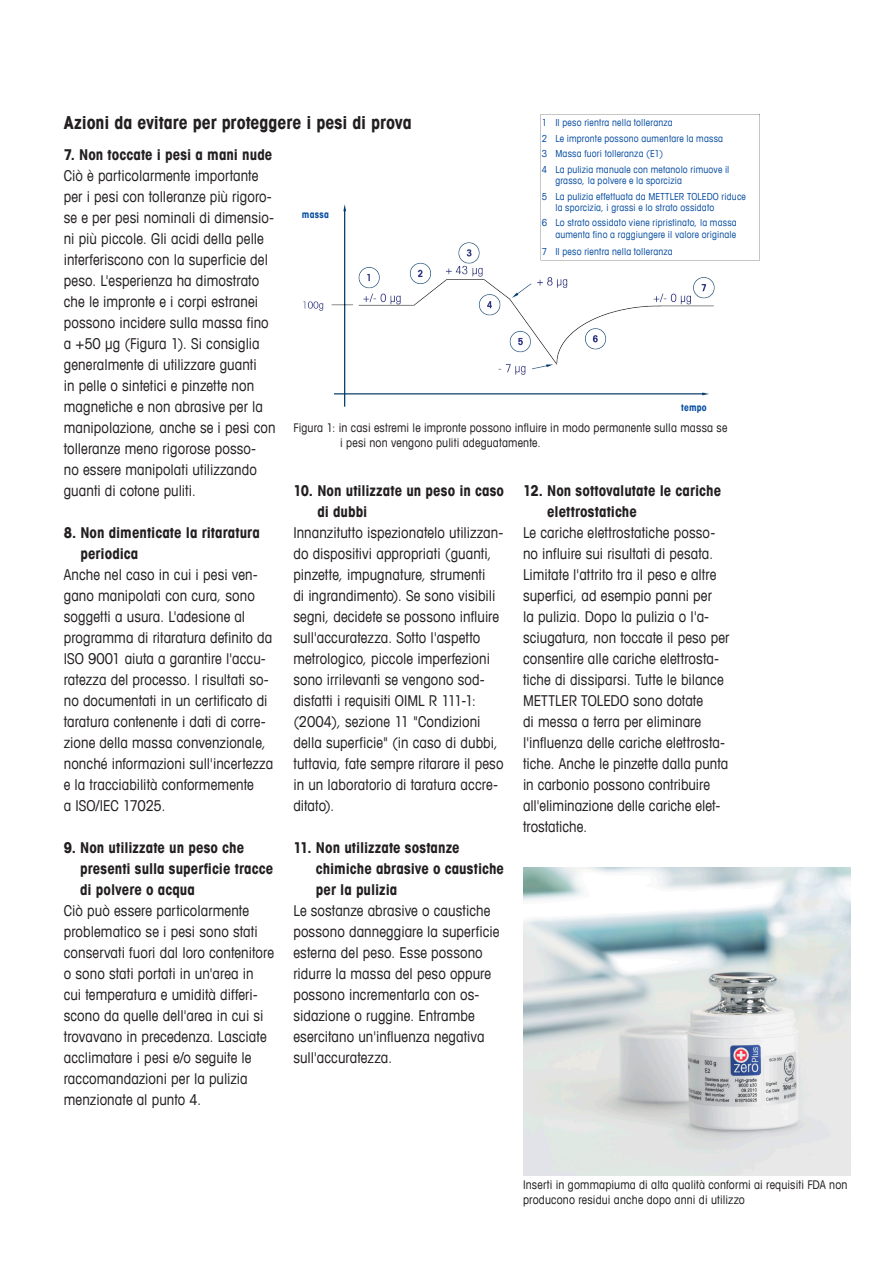
<style>
.page{position:relative;width:893px;height:1263px;background:#fff}
.page>*{position:absolute;margin:0;border:0;box-sizing:border-box;transform-origin:0 0}
._03_running_text{font:700 condensed 18px "Avant Garde Com";color:#231f20}
._03_running_text-2{font:condensed 15px/21px "Avant Garde Com";letter-spacing:.005em;color:#231f20}
._03_running_text-3{font:700 condensed 15px/21px "Avant Garde Com";letter-spacing:.005em;color:#231f20}
._05_captions{font:condensed 12px/15px "Avant Garde Com";letter-spacing:.015em;color:#231f20}
._2_Title_Book_28_34{font:condensed 9.75px/11.2px "Avant Garde Com";letter-spacing:.02em;color:#0a4fa2}
._2_Title_Book_28_34-2{font:700 condensed 9.75px "Avant Garde Com";letter-spacing:.025em;color:#0a4fa2}
</style>
<div class="page">
<img style="left:303px;top:114px;width:457px;height:293px">
<img style="left:523px;top:867px;width:327px;height:309px">
<div style="left:542px;top:119px;width:212px;height:138px;background:#fff"></div>
<div style="left:302px;top:211px;width:32px;height:12px;background:#fff"></div>
<div style="left:681px;top:404px;width:32px;height:12px;background:#fff"></div>
<p class="_03_running_text" style="left:64px;top:111px;width:349px">Azioni da evitare per proteggere i pesi di prova</p>
<p class="_2_Title_Book_28_34" style="left:542px;top:117px;width:132px">1 Il peso rientra nella tolleranza</p>
<p class="_2_Title_Book_28_34" style="left:542px;top:132px;width:183px">2 Le impronte possono aumentare la massa</p>
<p class="_2_Title_Book_28_34" style="left:542px;top:148px;width:123px">3 Massa fuori tolleranza (E1)</p>
<p class="_2_Title_Book_28_34" style="left:555px;top:163px;width:176px;text-indent:-14px">4 La pulizia manuale con metanolo rimuove il grasso, la polvere e la sporcizia</p>
<p class="_2_Title_Book_28_34" style="left:555px;top:190px;width:192px;text-indent:-14px">5 La pulizia effettuata da METTLER TOLEDO riduce la sporcizia, i grassi e lo strato ossidato</p>
<p class="_2_Title_Book_28_34" style="left:542px;top:217px;width:196px;text-align:right">6 Lo strato ossidato viene ripristinato, la massa aumenta fino a raggiungere il valore originale</p>
<p class="_2_Title_Book_28_34" style="left:542px;top:246px;width:132px">7 Il peso rientra nella tolleranza</p>
<p class="_03_running_text-3" style="left:64px;top:144px;width:210px">7. Non toccate i pesi a mani nude</p>
<p class="_03_running_text-2" style="left:64px;top:165px;width:213px">Ciò è particolarmente importante per i pesi con tolleranze più rigoro&shy;se e per pesi nominali di dimensio&shy;ni più piccole. Gli acidi della pelle interferiscono con la superficie del peso. L'esperienza ha dimostrato che le impronte e i corpi estranei possono incidere sulla massa fino a +50 µg (Figura 1). Si consiglia generalmente di utilizzare guanti<br>in pelle o sintetici e pinzette non magnetiche e non abrasive per la manipolazione, anche se i pesi con tolleranze meno rigorose posso-<br>no essere manipolati utilizzando guanti di cotone puliti.</p>
<p class="_03_running_text-3" style="left:80px;top:522px;width:181px;text-indent:-17px">8. Non dimenticate la ritaratura periodica</p>
<p class="_03_running_text-2" style="left:64px;top:564px;width:211px">Anche nel caso in cui i pesi ven&shy;gano manipolati con cura, sono soggetti a usura. L'adesione al programma di ritaratura definito da ISO 9001 aiuta a garantire l'accu&shy;ratezza del processo. I risultati so&shy;no documentati in un certificato di taratura contenente i dati di corre&shy;zione della massa convenzionale, nonché informazioni sull'incertezza e la tracciabilità conformemente<br>a ISO/IEC 17025.</p>
<p class="_03_running_text-3" style="left:80px;top:837px;width:194px;text-indent:-16px">9. Non utilizzate un peso che presenti sulla superficie tracce di polvere o acqua</p>
<p class="_03_running_text-2" style="left:64px;top:900px;width:212px">Ciò può essere particolarmente problematico se i pesi sono stati conservati fuori dal loro contenitore o sono stati portati in un'area in cui temperatura e umidità differi&shy;scono da quelle dell'area in cui si trovavano in precedenza. Lasciate acclimatare i pesi e/o seguite le raccomandazioni per la pulizia menzionate al punto 4.</p>
<p class="_2_Title_Book_28_34-2" style="left:302px;top:209px;width:28px">massa</p>
<p class="_2_Title_Book_28_34-2" style="left:681px;top:401px;width:27px">tempo</p>
<p class="_05_captions" style="left:340px;top:420px;width:389px;text-indent:-47px">Figura 1: in casi estremi le impronte possono influire in modo permanente sulla massa se i pesi non vengono puliti adeguatamente.</p>
<p class="_03_running_text-3" style="left:317px;top:479px;width:188px;text-indent:-24px">10. Non utilizzate un peso in caso di dubbi</p>
<p class="_03_running_text-2" style="left:293px;top:521px;width:212px">Innanzitutto ispezionatelo utilizzan&shy;do dispositivi appropriati (guanti, pinzette, impugnature, strumenti<br>di ingrandimento). Se sono visibili segni, decidete se possono influire sull'accuratezza. Sotto l'aspetto metrologico, piccole imperfezioni sono irrilevanti se vengono sod&shy;disfatti i requisiti OIML R 111-1: (2004), sezione 11 "Condizioni della superficie" (in caso di dubbi, tuttavia, fate sempre ritarare il peso in un laboratorio di taratura accre&shy;ditato).</p>
<p class="_03_running_text-3" style="left:316px;top:836px;width:190px;text-indent:-22px">11. Non utilizzate sostanze chimiche abrasive o caustiche per la pulizia</p>
<p class="_03_running_text-2" style="left:293px;top:899px;width:208px">Le sostanze abrasive o caustiche possono danneggiare la superficie esterna del peso. Esse possono ridurre la massa del peso oppure possono incrementarla con os&shy;sidazione o ruggine. Entrambe esercitano un'influenza negativa sull'accuratezza.</p>
<p class="_03_running_text-3" style="left:547px;top:479px;width:176px;text-indent:-24px">12. Non sottovalutate le cariche elettrostatiche</p>
<p class="_03_running_text-2" style="left:523px;top:521px;width:208px">Le cariche elettrostatiche posso&shy;no influire sui risultati di pesata.<br>Limitate l'attrito tra il peso e altre superfici, ad esempio panni per<br>la pulizia. Dopo la pulizia o l'a&shy;sciugatura, non toccate il peso per consentire alle cariche elettrosta&shy;tiche di dissiparsi. Tutte le bilance METTLER TOLEDO sono dotate<br>di messa a terra per eliminare l'influenza delle cariche elettrosta&shy;tiche. Anche le pinzette dalla punta in carbonio possono contribuire all'eliminazione delle cariche elet&shy;trostatiche.</p>
<p class="_05_captions" style="left:523px;top:1177px;width:326px">Inserti in gommapiuma di alta qualità conformi ai requisiti FDA non producono residui anche dopo anni di utilizzo</p>
</div>
